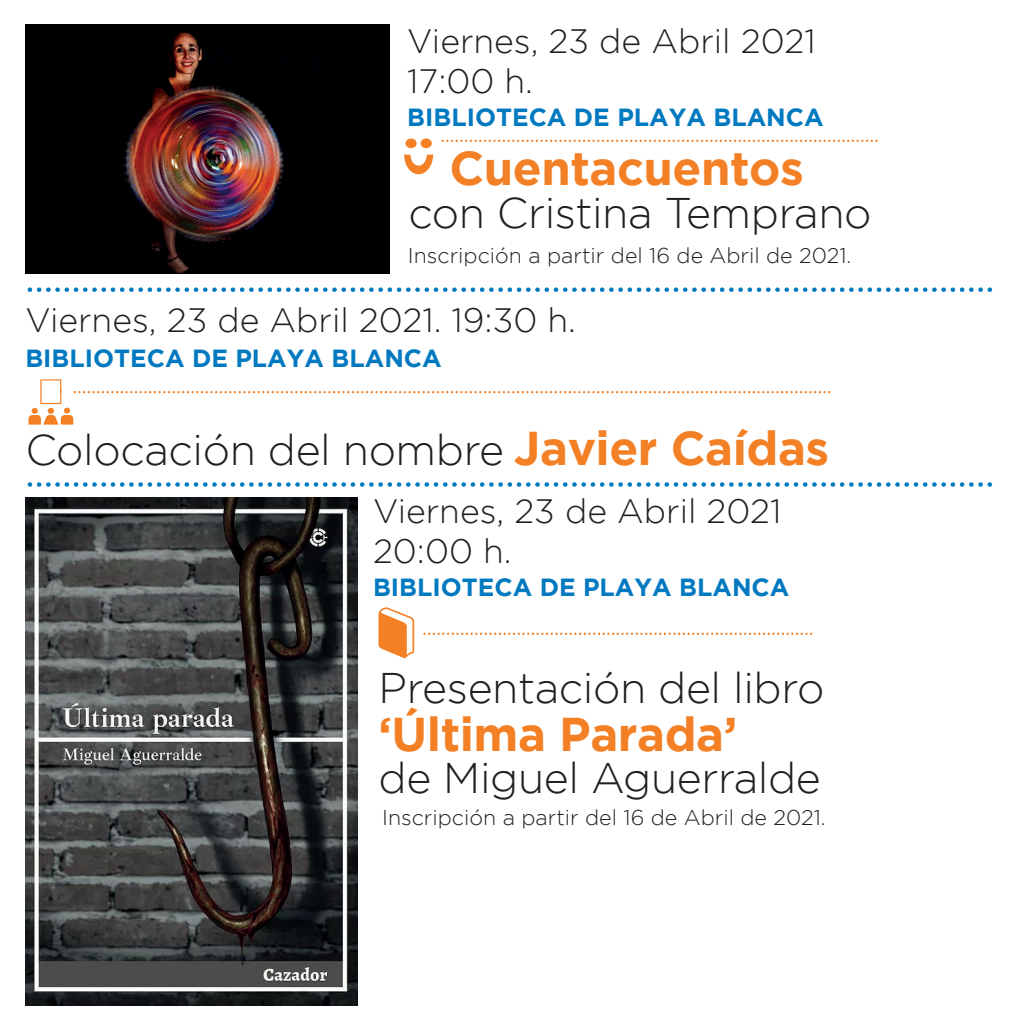
<style>
.page{position:relative;width:1021px;height:1021px;background:#fff}
.page>*{position:absolute;margin:0;border:0;box-sizing:border-box;transform-origin:0 0}
.t1{font:700 47.25px "Gotham";letter-spacing:-.01em;color:#f48026}
.t2{font:300 42.75px "Gotham";letter-spacing:-.01em;color:#231f20}
.t3{font:300 33.75px/40.5px "Gotham";color:#231f20}
.t4{font:700 24.75px "Gotham";color:#0079c0}
.t5{font:300 21.38px "Gotham";color:#231f20}
.s1{font-weight:700;font-size:47.25px;color:#f48026}
</style>
<div class="page">
<svg style="left:404px;top:155px;width:29px;height:19px"></svg>
<div style="left:405px;top:138px;width:11px;height:10px;background:#f48026;border-radius:50%"></div>
<div style="left:420px;top:138px;width:12px;height:10px;background:#f48026;border-radius:50%"></div>
<svg style="left:30px;top:287px;width:963px;height:5px"></svg>
<svg style="left:30px;top:482px;width:963px;height:5px"></svg>
<svg style="left:28px;top:379px;width:803px;height:45px"></svg>
<svg style="left:442px;top:140px;width:436px;height:2px"></svg>
<img style="left:25px;top:25px;width:365px;height:248px">
<img style="left:25px;top:497px;width:333px;height:508px">
<svg style="left:424px;top:632px;width:389px;height:3px"></svg>
<svg style="left:378px;top:607px;width:36px;height:51px"></svg>
<p class="t3" style="left:407px;top:20px;width:410px">Viernes, 23 de Abril 2021<br>17:00 h.</p>
<p class="t4" style="left:407px;top:103px;width:418px">BIBLIOTECA DE PLAYA BLANCA</p>
<p class="t1" style="left:449px;top:141px;width:356px">Cuentacuentos</p>
<p class="t2" style="left:408px;top:190px;width:464px">con Cristina Temprano</p>
<p class="t5" style="left:408px;top:244px;width:445px">Inscripción a partir del 16 de Abril de 2021.</p>
<p class="t3" style="left:25px;top:299px;width:552px">Viernes, 23 de Abril 2021. 19:30 h.</p>
<p class="t4" style="left:25px;top:343px;width:418px">BIBLIOTECA DE PLAYA BLANCA</p>
<p class="t2" style="left:26px;top:426px;width:805px">Colocación del nombre <span class="s1">Javier Caídas</span></p>
<p class="t3" style="left:373px;top:490px;width:410px">Viernes, 23 de Abril 2021<br>20:00 h.</p>
<p class="t4" style="left:373px;top:573px;width:418px">BIBLIOTECA DE PLAYA BLANCA</p>
<p class="t2" style="left:378px;top:665px;width:447px">Presentación del libro</p>
<p class="t1" style="left:378px;top:706px;width:360px">‘Última Parada’</p>
<p class="t2" style="left:378px;top:755px;width:444px">de Miguel Aguerralde</p>
<p class="t5" style="left:382px;top:805px;width:445px">Inscripción a partir del 16 de Abril de 2021.</p>
</div>
